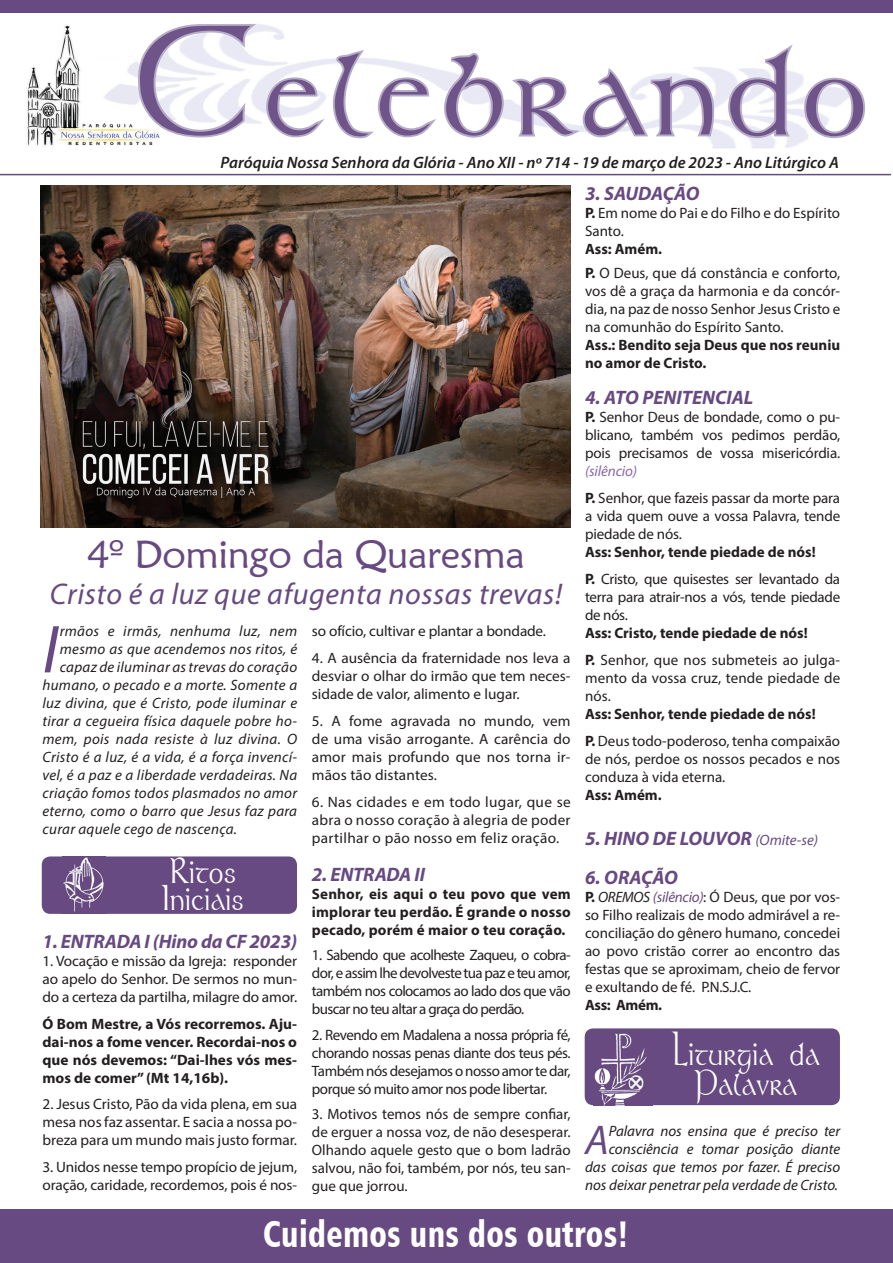
<style>
.page{position:relative;width:893px;height:1263px;background:#fff}
.page>*{position:absolute;margin:0;border:0;box-sizing:border-box;transform-origin:0 0}
.t1{font:135.6px "Stonehenge";letter-spacing:.08em;color:#6e5489}
.t2{font:italic 68.4px "Myriad Pro";color:#674a81}
.t3{font:italic 41.7px "Myriad Pro";color:#674a81}
.t4{font:39px "Maiandra GD";letter-spacing:-.01em;color:#674a81}
.t5{font:37.2px "Humanist 777 BT Black Condensed B";letter-spacing:.01em;color:#fff;scale:.86 1}
.t6{font:35.7px/27px "Stonehenge";letter-spacing:.03em;color:#fff;scale:.86 1}
.t7{font:italic 30px "Myriad Pro";letter-spacing:.02em;color:#674a81}
.t8{font:italic 700 19.5px "Myriad Pro";letter-spacing:-.01em;color:#674a81}
.t9{font:italic 600 16.5px "Myriad Pro";color:#231f20}
.t10{font:15px/18px "Myriad Pro";letter-spacing:-.005em;color:#231f20;text-align:justify}
.t11{font:italic 15px "Myriad Pro";letter-spacing:.02em;color:#231f20}
.t12{font:700 15px/18px "Myriad Pro";color:#231f20;text-align:justify}
.t13{font:italic 15px/18px "Myriad Pro";color:#231f20;text-align:right}
.s1{font-size:155.1px}
.s2{font-weight:700}
.s3{font-style:italic;color:#8a66ac}
.s4{font-weight:400}
.s5{font-weight:400;font-size:15px}
.s6{font-style:italic}
.s7{font-style:italic;color:#674a81}
</style>
<div class="page">
<img style="left:27px;top:25px;width:57px;height:121px">
<img style="left:84px;top:58px;width:76px;height:88px">
<hr style="left:0;top:174px;width:891px;height:1px;background:#674a81">
<div style="left:0;top:1210px;width:893px;height:53px;background:#674a81"></div>
<svg style="left:136px;top:23px;width:580px;height:117px"></svg>
<svg style="left:726px;top:44px;width:140px;height:96px"></svg>
<div style="left:0;top:0;width:893px;height:13px;background:#674a81"></div>
<div style="left:42px;top:856px;width:255px;height:58px;background:#674a81;border-radius:9px"></div>
<img style="left:63px;top:857px;width:41px;height:55px">
<div style="left:585px;top:1028px;width:255px;height:77px;background:#674a81;border-radius:9px"></div>
<img style="left:594px;top:1033px;width:58px;height:73px">
<img style="left:40px;top:185px;width:531px;height:343px">
<h1 class="t1" style="left:136px;top:7px;width:732px"><span class="s1">C</span>elebrando</h1>
<p class="t9" style="left:220px;top:152px;width:620px">Paróquia Nossa Senhora da Glória - Ano XII - nº 714 - 19 de março de 2023 - Ano Litúrgico A</p>
<h3 class="t8" style="left:585px;top:181px;width:116px">3. SAUDAÇÃO</h3>
<p class="t10" style="left:585px;top:204px;width:257px"><span class="s2">P.</span> Em nome do Pai e do Filho e do Espírito<br>Santo.</p>
<p class="t10" style="left:585px;top:237px;width:257px;line-height:24px"><span class="s2">Ass: Amém.<br>P.</span> O Deus, que dá constância e conforto,</p>
<p class="t10" style="left:585px;top:282px;width:257px">vos dê a graça da harmonia e da concór&shy;dia, na paz de nosso Senhor Jesus Cristo e na comunhão do Espírito Santo.</p>
<p class="t12" style="left:585px;top:336px;width:257px">Ass.: Bendito seja Deus que nos reuniu no amor de Cristo.</p>
<h3 class="t8" style="left:585px;top:384px;width:170px">4. ATO PENITENCIAL</h3>
<p class="t10" style="left:585px;top:407px;width:257px"><span class="s2">P.</span> Senhor Deus de bondade, como o pu&shy;blicano, também vos pedimos perdão, pois precisamos de vossa misericórdia.</p>
<p class="t10" style="left:585px;top:457px;width:257px;line-height:27px"><span class="s3">(silêncio)<br></span><span class="s2">P.</span> Senhor, que fazeis passar da morte para</p>
<p class="t10" style="left:585px;top:506px;width:257px">a vida quem ouve a vossa Palavra, tende piedade de nós.</p>
<p class="t10" style="left:585px;top:538px;width:257px;line-height:27px"><span class="s2">Ass: Senhor, tende piedade de nós!<br>P.</span> Cristo, que quisestes ser levantado da</p>
<p class="t10" style="left:585px;top:587px;width:257px">terra para atrair-nos a vós, tende piedade de nós.</p>
<p class="t12" style="left:585px;top:618px;width:257px;line-height:27px">Ass: Cristo, tende piedade de nós!<br>P. <span class="s4">Senhor, que nos submeteis ao julga-</span></p>
<p class="t10" style="left:585px;top:668px;width:257px">mento da vossa cruz, tende piedade de nós.</p>
<p class="t10" style="left:585px;top:700px;width:257px;line-height:27px"><span class="s2">Ass: Senhor, tende piedade de nós!<br>P.</span> Deus todo-poderoso, tenha compaixão</p>
<p class="t10" style="left:585px;top:749px;width:257px">de nós, perdoe os nossos pecados e nos conduza à vida eterna.</p>
<p class="t12" style="left:585px;top:785px;width:78px">Ass: Amém.</p>
<h3 class="t8" style="left:585px;top:825px;width:234px">5. HINO DE LOUVOR <span class="s5">(Omite-se)</span></h3>
<h3 class="t8" style="left:585px;top:864px;width:94px">6. ORAÇÃO</h3>
<p class="t10" style="left:585px;top:888px;width:257px"><span class="s2">P.</span> <span class="s6">OREMOS</span> <span class="s7">(silêncio)</span>: Ó Deus, que por vos&shy;so Filho realizais de modo admirável a re&shy;conciliação do gênero humano, concedei ao povo cristão correr ao encontro das festas que se aproximam, cheio de fervor e exultando de fé. P.N.S.J.C.</p>
<p class="t12" style="left:585px;top:996px;width:79px">Ass: Amém.</p>
<h3 class="t4" style="left:87px;top:531px;width:439px">4º Domingo da Quaresma</h3>
<h3 class="t7" style="left:50px;top:576px;width:514px">Cristo é a luz que afugenta nossas trevas!</h3>
<p class="t10" style="left:312px;top:622px;width:236px">so ofício, cultivar e plantar a bondade.</p>
<p class="t10" style="left:312px;top:649px;width:260px">4. A ausência da fraternidade nos leva a desviar o olhar do irmão que tem neces&shy;sidade de valor, alimento e lugar.</p>
<p class="t10" style="left:312px;top:712px;width:260px">5. A fome agravada no mundo, vem de uma visão arrogante. A carência do amor mais profundo que nos torna ir&shy;mãos tão distantes.</p>
<p class="t10" style="left:312px;top:793px;width:260px">6. Nas cidades e em todo lugar, que se abra o nosso coração à alegria de poder partilhar o pão nosso em feliz oração.</p>
<h3 class="t8" style="left:312px;top:862px;width:115px">2. ENTRADA II</h3>
<p class="t12" style="left:312px;top:884px;width:260px">Senhor, eis aqui o teu povo que vem implorar teu perdão. É grande o nosso pecado, porém é maior o teu coração.</p>
<p class="t10" style="left:312px;top:946px;width:260px">1. Sabendo que acolheste Zaqueu, o cobra&shy;dor, e assim lhe devolveste tua paz e teu amor, também nos colocamos ao lado dos que vão buscar no teu altar a graça do perdão.</p>
<p class="t10" style="left:312px;top:1026px;width:260px">2. Revendo em Madalena a nossa própria fé, chorando nossas penas diante dos teus pés.<br>Também nós desejamos o nosso amor te dar, porque só muito amor nos pode libertar.</p>
<p class="t10" style="left:312px;top:1105px;width:260px">3. Motivos temos nós de sempre confiar, de erguer a nossa voz, de não desesperar.<br>Olhando aquele gesto que o bom ladrão salvou, não foi, também, por nós, teu san&shy;gue que jorrou.</p>
<h2 class="t2" style="left:43px;top:607px;width:17px">I</h2>
<p class="t11" style="left:60px;top:622px;width:239px">rmãos e irmãs, nenhuma luz, nem</p>
<p class="t11" style="left:60px;top:640px;width:239px">mesmo as que acendemos nos ritos, é</p>
<p class="t11" style="left:60px;top:658px;width:239px">capaz de iluminar as trevas do coração</p>
<p class="t11" style="left:43px;top:676px;width:256px">humano, o pecado e a morte. Somente a</p>
<p class="t11" style="left:43px;top:694px;width:256px">luz divina, que é Cristo, pode iluminar e</p>
<p class="t11" style="left:43px;top:712px;width:256px">tirar a cegueira física daquele pobre ho-</p>
<p class="t11" style="left:43px;top:730px;width:256px">mem, pois nada resiste à luz divina. O</p>
<p class="t11" style="left:43px;top:748px;width:256px">Cristo é a luz, é a vida, é a força invencí-</p>
<p class="t11" style="left:43px;top:766px;width:256px">vel, é a paz e a liberdade verdadeiras. Na</p>
<p class="t11" style="left:43px;top:784px;width:256px">criação fomos todos plasmados no amor</p>
<p class="t11" style="left:43px;top:802px;width:256px">eterno, como o barro que Jesus faz para</p>
<p class="t11" style="left:43px;top:820px;width:196px">curar aquele cego de nascença.</p>
<h3 class="t6" style="left:163px;top:859px;width:95px">Ritos<br>Iniciais</h3>
<h3 class="t8" style="left:43px;top:929px;width:256px">1. ENTRADA I (Hino da CF 2023)</h3>
<p class="t10" style="left:43px;top:952px;width:256px">1. Vocação e missão da Igreja: responder ao apelo do Senhor. De sermos no mun&shy;do a certeza da partilha, milagre do amor.</p>
<p class="t12" style="left:43px;top:1015px;width:256px">Ó Bom Mestre, a Vós recorremos. Aju&shy;dai-nos a fome vencer. Recordai-nos o que nós devemos: “Dai-lhes vós mes&shy;mos de comer” (Mt 14,16b).</p>
<p class="t10" style="left:43px;top:1095px;width:256px">2. Jesus Cristo, Pão da vida plena, em sua mesa nos faz assentar. E sacia a nossa po&shy;breza para um mundo mais justo formar.</p>
<p class="t10" style="left:43px;top:1158px;width:256px">3. Unidos nesse tempo propício de jejum, oração, caridade, recordemos, pois é nos-</p>
<h3 class="t6" style="left:673px;top:1039px;width:171px;line-height:30px;text-align:center">Liturgia da<br>Palavra</h3>
<p class="t13" style="left:585px;top:1122px;width:257px">Palavra nos ensina que é preciso ter consciência e tomar posição diante das coisas que temos por fazer. É preciso nos deixar penetrar pela verdade de Cristo.</p>
<h3 class="t5" style="left:263px;top:1210px;width:425px">Cuidemos uns dos outros!</h3>
<h3 class="t3" style="left:585px;top:1115px;width:25px">A</h3>
</div>
